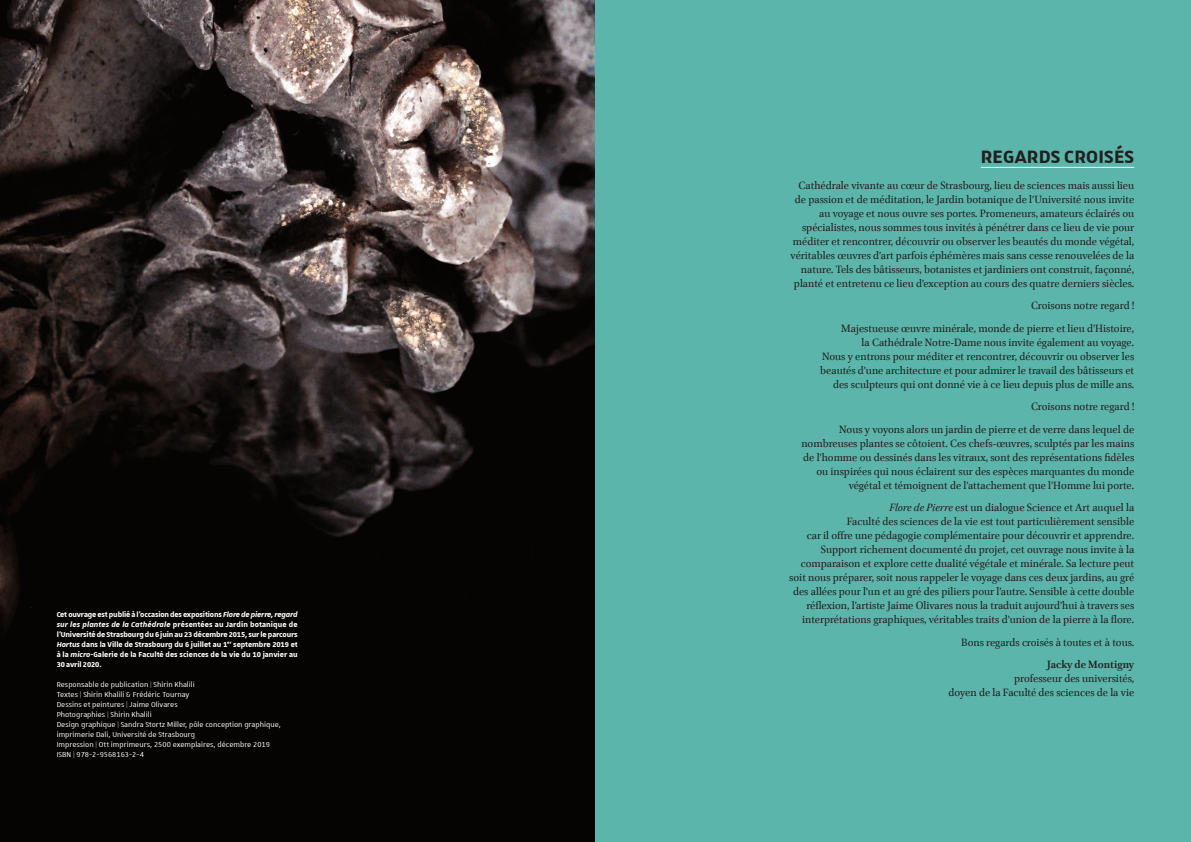
<style>
.page{position:relative;width:1191px;height:842px;background:#fff}
.page>*{position:absolute;margin:0;border:0;box-sizing:border-box;transform-origin:0 0}
.titre{font:700 24px "Unistra A";letter-spacing:.01em;color:#231f20}
.chapeau{font:12px/14px "Brill";color:#231f20;text-align:right}
.texte{font:700 9.5px/10px "Unistra A";color:#fff;text-align:justify}
.texte-2{font:9.5px "Unistra A";color:#fff}
.s1{font-style:italic}
.s2{font-weight:700}
</style>
<div class="page">
<img style="left:0;top:0;width:595px;height:842px">
<div style="left:595px;top:0;width:596px;height:842px;background:#5bb5aa"></div>
<hr style="left:980px;top:167px;width:154px;height:1px;background:#eff0ec">
<p class="texte" style="left:57px;top:609px;width:242px">Cet ouvrage est publié à l’occasion des expositions <span class="s1">Flore de pierre, regard sur les plantes de la Cathédrale</span> présentées au Jardin botanique de l’Université de Strasbourg du 6 juin au 23 décembre 2015, sur le parcours <span class="s1">Hortus</span> dans la Ville de Strasbourg du 6 juillet au 1<sup>er</sup> septembre 2019 et à la <span class="s1">micro-</span>Galerie de la Faculté des sciences de la vie du 10 janvier au 30 avril 2020.</p>
<p class="texte-2" style="left:57px;top:679px;width:139px">Responsable de publication | Shirin Khalili</p>
<p class="texte-2" style="left:57px;top:689px;width:134px">Textes | Shirin Khalili &amp; Frédéric Tournay</p>
<p class="texte-2" style="left:57px;top:699px;width:122px">Dessins et peintures | Jaime Olivares</p>
<p class="texte-2" style="left:57px;top:709px;width:96px">Photographies | Shirin Khalili</p>
<p class="texte-2" style="left:57px;top:719px;width:226px">Design graphique | Sandra Stortz Miller, pôle conception graphique,</p>
<p class="texte-2" style="left:57px;top:729px;width:140px">imprimerie Dali, Université de Strasbourg</p>
<p class="texte-2" style="left:57px;top:739px;width:215px">Impression | Ott imprimeurs, 2500 exemplaires, décembre 2019</p>
<p class="texte-2" style="left:57px;top:749px;width:89px">ISBN | 978-2-9568163-2-4</p>
<p class="titre" style="left:980px;top:144px;width:155px">REGARDS CROISÉS</p>
<p class="chapeau" style="left:790px;top:179px;width:345px">Cathédrale vivante au cœur de Strasbourg, lieu de sciences mais aussi lieu de passion et de méditation, le Jardin botanique de l’Université nous invite au voyage et nous ouvre ses portes. Promeneurs, amateurs éclairés ou spécialistes, nous sommes tous invités à pénétrer dans ce lieu de vie pour méditer et rencontrer, découvrir ou observer les beautés du monde végétal, véritables œuvres d’art parfois éphémères mais sans cesse renouvelées de la nature. Tels des bâtisseurs, botanistes et jardiniers ont construit, façonné, planté et entretenu ce lieu d’exception au cours des quatre derniers siècles.</p>
<p class="chapeau" style="left:1031px;top:299px;width:105px">Croisons notre regard !</p>
<p class="chapeau" style="left:820px;top:322px;width:315px">Majestueuse œuvre minérale, monde de pierre et lieu d’Histoire,<br>la Cathédrale Notre-Dame nous invite également au voyage.<br>Nous y entrons pour méditer et rencontrer, découvrir ou observer les beautés d’une architecture et pour admirer le travail des bâtisseurs et des sculpteurs qui ont donné vie à ce lieu depuis plus de mille ans.</p>
<p class="chapeau" style="left:1031px;top:400px;width:105px">Croisons notre regard !</p>
<p class="chapeau" style="left:801px;top:423px;width:334px">Nous y voyons alors un jardin de pierre et de verre dans lequel de nombreuses plantes se côtoient. Ces chefs-œuvres, sculptés par les mains de l’homme ou dessinés dans les vitraux, sont des représentations fidèles ou inspirées qui nous éclairent sur des espèces marquantes du monde végétal et témoignent de l’attachement que l’Homme lui porte.</p>
<p class="chapeau" style="left:789px;top:501px;width:346px"><span class="s1">Flore de Pierre</span> est un dialogue Science et Art auquel la<br>Faculté des sciences de la vie est tout particulièrement sensible<br>car il offre une pédagogie complémentaire pour découvrir et apprendre.<br>Support richement documenté du projet, cet ouvrage nous invite à la comparaison et explore cette dualité végétale et minérale. Sa lecture peut soit nous préparer, soit nous rappeler le voyage dans ces deux jardins, au gré des allées pour l’un et au gré des piliers pour l’autre. Sensible à cette double réflexion, l’artiste Jaime Olivares nous la traduit aujourd’hui à travers ses interprétations graphiques, véritables traits d’union de la pierre à la flore.</p>
<p class="chapeau" style="left:961px;top:636px;width:174px">Bons regards croisés à toutes et à tous.</p>
<p class="chapeau" style="left:948px;top:658px;width:187px"><span class="s2">Jacky de Montigny<br></span>professeur des universités,<br>doyen de la Faculté des sciences de la vie</p>
</div>
